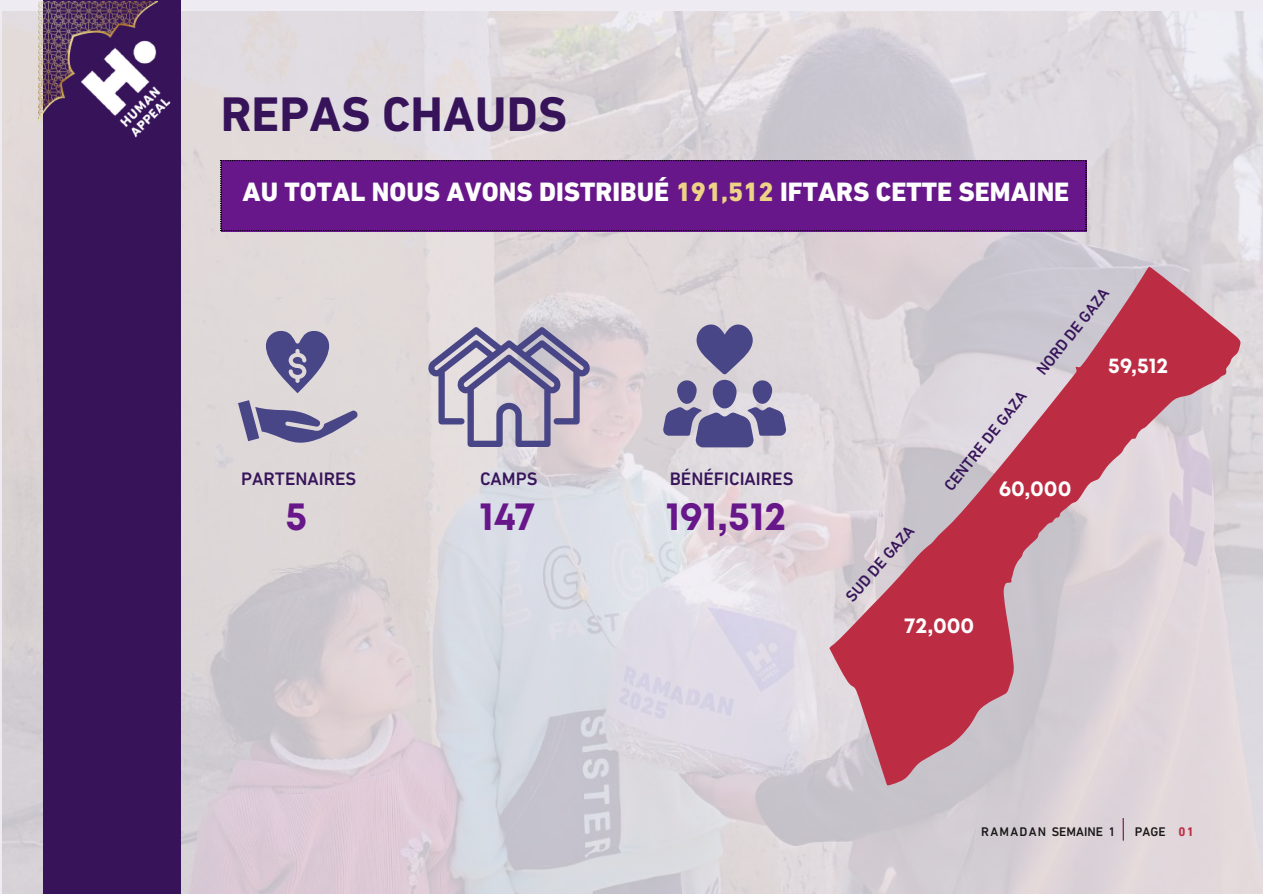
<style>
.page{position:relative;width:1263px;height:894px;background:#fff}
.page>*{position:absolute;margin:0;border:0;box-sizing:border-box;transform-origin:0 0}
.t1{font:700 49.35px "DIN Next LT Pro";color:#37145a}
.t2{font:700 39.9px "Mont";color:#671789}
.t3{font:800 27px "DIN Next LT Pro";color:#fefefe}
.t4{font:700 21.75px "Mont";color:#fefefe}
.t5{font:700 21.45px "Mont";color:#fefefe}
.t6{font:500 18.3px "DIN Next LT Pro";color:#37145a}
.t7{font:500 16.05px "DIN Next LT Pro";color:#37145a}
.t8{font:500 12.75px "DIN Next LT Pro";letter-spacing:.05em;color:#191717}
.t9{font:500 12.75px "DIN Next LT Pro";color:#191717}
.s1{color:#edd386}
.s2{font-weight:700;color:#bc2c43}
</style>
<div class="page">
<img style="left:2px;top:11px;width:1261px;height:882px">
<svg style="left:1123px;top:817px;width:1px;height:23px"></svg>
<div style="left:221px;top:160px;width:865px;height:71px;background:#671789"></div>
<svg style="left:427px;top:327px;width:163px;height:120px;background:#afa8be"></svg>
<svg style="left:663px;top:322px;width:123px;height:125px;background:#9e9ab7"></svg>
<svg style="left:238px;top:400px;width:119px;height:49px;background:#a29db7"></svg>
<svg style="left:266px;top:331px;width:63px;height:62px;background:#8682a8"></svg>
<svg style="left:829px;top:266px;width:412px;height:519px;background:#cfa3ae"></svg>
<div style="left:43px;top:0;width:137px;height:893px;background:#37145a"></div>
<img style="left:39px;top:2px;width:118px;height:118px">
<img style="left:76px;top:37px;width:95px;height:101px">
<h1 class="t1" style="left:221px;top:85px;width:348px">REPAS CHAUDS</h1>
<p class="t3" style="left:243px;top:176px;width:828px">AU TOTAL NOUS AVONS DISTRIBUÉ <span class="s1">191,512</span> IFTARS CETTE SEMAINE</p>
<p class="t6" style="left:241px;top:467px;width:117px">PARTENAIRES</p>
<h2 class="t2" style="left:286px;top:501px;width:23px">5</h2>
<p class="t6" style="left:480px;top:467px;width:59px">CAMPS</p>
<h2 class="t2" style="left:479px;top:501px;width:58px">147</h2>
<p class="t6" style="left:670px;top:467px;width:125px">BÉNÉFICIAIRES</p>
<h2 class="t2" style="left:666px;top:501px;width:122px">191,512</h2>
<p class="t7" style="left:1035px;top:369px;width:107px;rotate:-52deg">NORD DE GAZA</p>
<p class="t5" style="left:1108px;top:358px;width:62px">59,512</p>
<p class="t7" style="left:844px;top:595px;width:96px;rotate:-49deg">SUD DE GAZA</p>
<p class="t7" style="left:940px;top:483px;width:123px;rotate:-52deg">CENTRE DE GAZA</p>
<p class="t4" style="left:999px;top:480px;width:74px">60,000</p>
<p class="t4" style="left:904px;top:617px;width:72px">72,000</p>
<p class="t8" style="left:981px;top:826px;width:136px">RAMADAN SEMAINE 1</p>
<p class="t9" style="left:1135px;top:826px;width:61px">PAGE <span class="s2">01</span></p>
</div>
